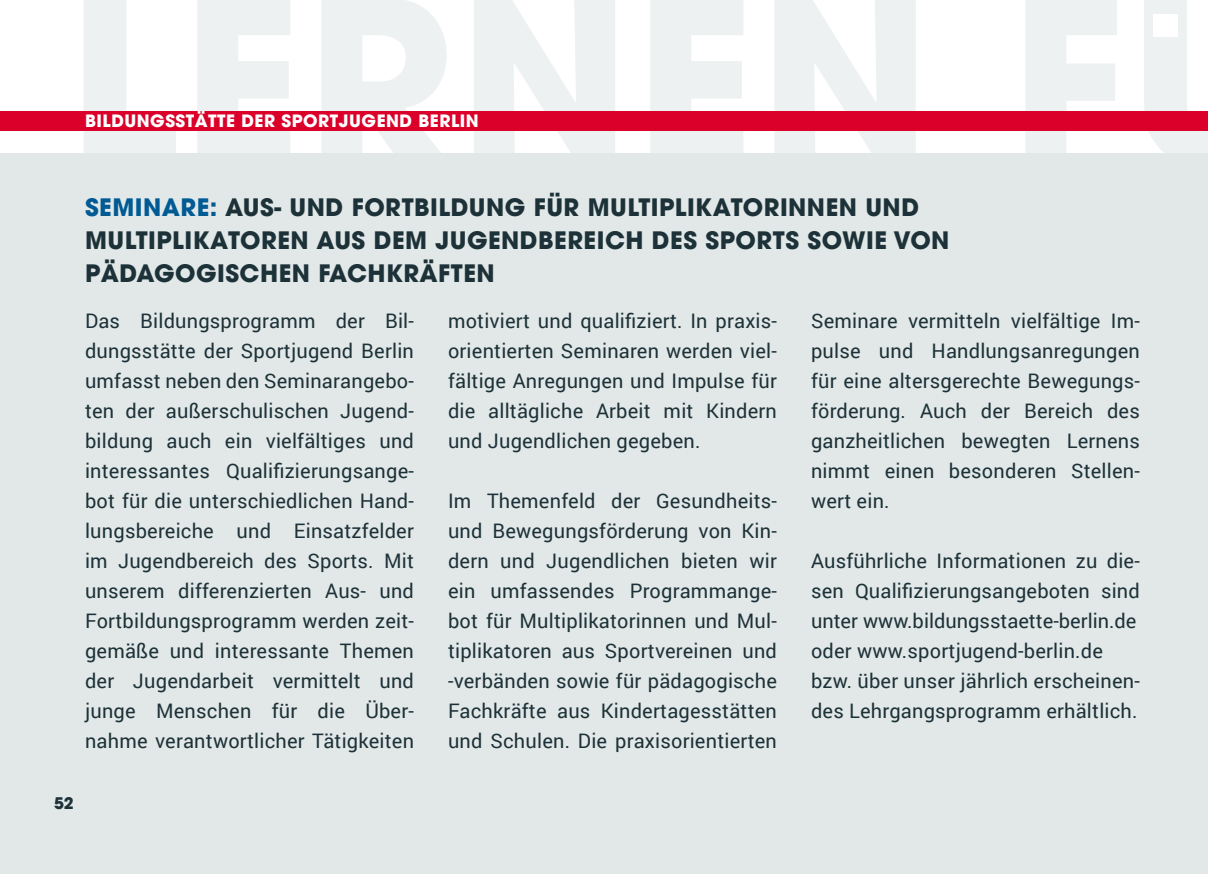
<style>
.page{position:relative;width:1208px;height:874px;background:#fff}
.page>*{position:absolute;margin:0;border:0;box-sizing:border-box;transform-origin:0 0}
.Ab1{font:700 24px/33px "Avant Garde LT";letter-spacing:.02em;color:#1d3238}
.Ab1-2{font:20px/30px "Roboto";letter-spacing:.01em;color:#1d3238;text-align:justify}
.t1{font:700 17px "Avant Garde LT";letter-spacing:.03em;color:#fff}
.t2{font:700 16px "Avant Garde LT";color:#1d3238}
.s1{color:#005a94}
</style>
<div class="page">
<div style="left:0;top:111px;width:1208px;height:19px;background:#db0029"></div>
<div style="left:0;top:153px;width:1208px;height:720px;background:#e2e8e8"></div>
<p class="t1" style="left:85px;top:110px;width:395px">BILDUNGSSTÄTTE DER SPORTJUGEND BERLIN</p>
<p class="Ab1" style="left:85px;top:191px;width:866px"><span class="s1">SEMINARE:</span> AUS- UND FORTBILDUNG FÜR MULTIPLIKATORINNEN UND<br>MULTIPLIKATOREN AUS DEM JUGENDBEREICH DES SPORTS SOWIE VON<br>PÄDAGOGISCHEN FACHKRÄFTEN</p>
<p class="Ab1-2" style="left:85px;top:305px;width:330px">Das Bildungsprogramm der Bil&shy;dungsstätte der Sportjugend Berlin umfasst neben den Seminarangebo&shy;ten der außerschulischen Jugend&shy;bildung auch ein vielfältiges und interessantes Qualifizierungsange&shy;bot für die unterschiedlichen Hand&shy;lungsbereiche und Einsatzfelder im Jugendbereich des Sports. Mit unserem differenzierten Aus- und Fortbildungsprogramm werden zeit&shy;gemäße und interessante Themen der Jugendarbeit vermittelt und junge Menschen für die Über&shy;nahme verantwortlicher Tätigkeiten</p>
<p class="Ab1-2" style="left:448px;top:305px;width:330px">motiviert und qualifiziert. In praxis&shy;orientierten Seminaren werden viel&shy;fältige Anregungen und Impulse für die alltägliche Arbeit mit Kindern und Jugendlichen gegeben.</p>
<p class="Ab1-2" style="left:811px;top:305px;width:330px">Seminare vermitteln vielfältige Im&shy;pulse und Handlungsanregungen für eine altersgerechte Bewegungs&shy;förderung. Auch der Bereich des ganzheitlichen bewegten Lernens nimmt einen besonderen Stellen&shy;wert ein.</p>
<p class="Ab1-2" style="left:448px;top:485px;width:330px">Im Themenfeld der Gesundheits&shy;und Bewegungsförderung von Kin&shy;dern und Jugendlichen bieten wir ein umfassendes Programmange&shy;bot für Multiplikatorinnen und Mul&shy;tiplikatoren aus Sportvereinen und -verbänden sowie für pädagogische Fachkräfte aus Kindertagesstätten und Schulen. Die praxisorientierten</p>
<p class="Ab1-2" style="left:811px;top:545px;width:330px">Ausführliche Informationen zu die&shy;sen Qualifizierungsangeboten sind unter www.bildungsstaette-berlin.de</p>
<p class="Ab1-2" style="left:811px;top:635px;width:293px">oder www.sportjugend-berlin.de</p>
<p class="Ab1-2" style="left:811px;top:665px;width:330px">bzw. über unser jährlich erscheinen&shy;des Lehrgangsprogramm erhältlich.</p>
<p class="t2" style="left:54px;top:792px;width:21px">52</p>
</div>
